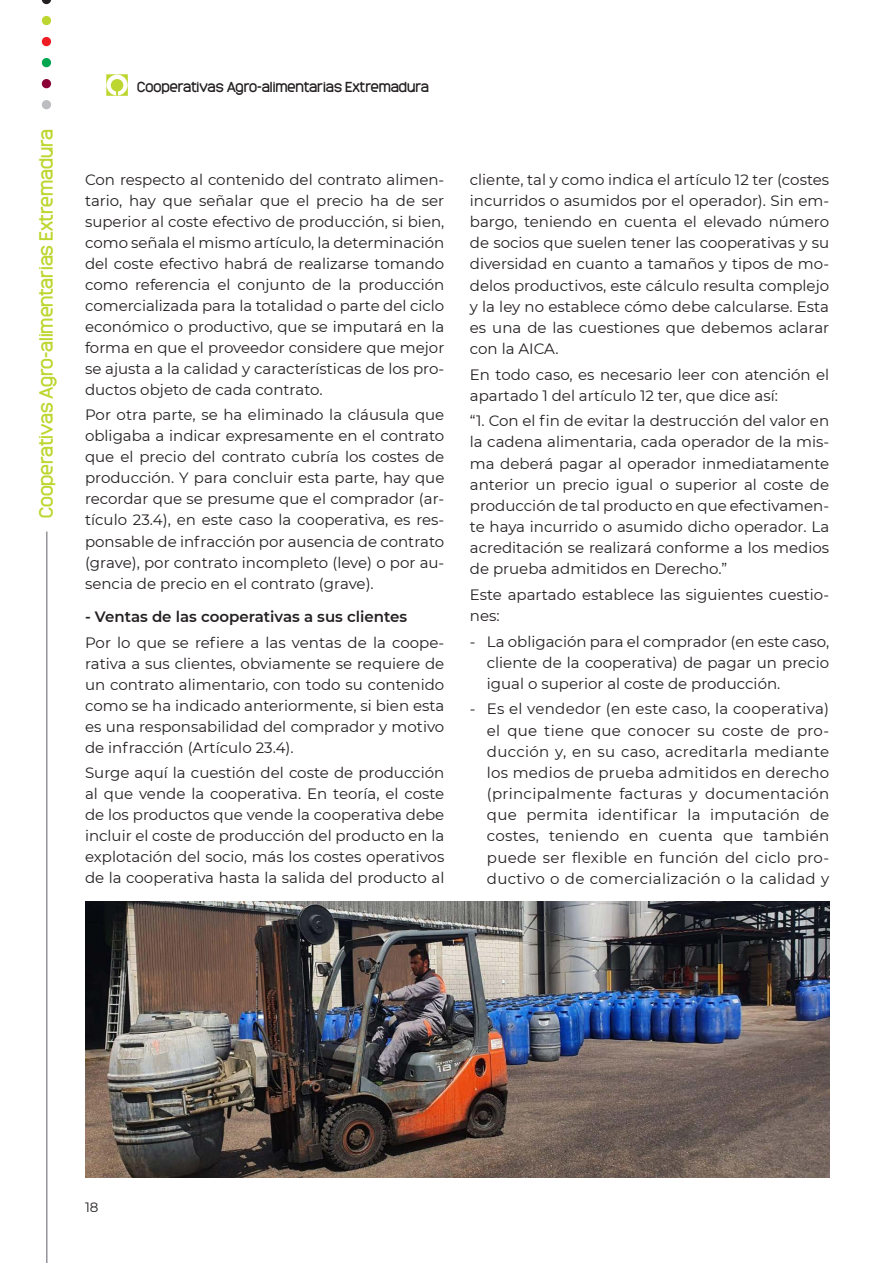
<style>
.page{position:relative;width:893px;height:1263px;background:#fff}
.page>*{position:absolute;margin:0;border:0;box-sizing:border-box;transform-origin:0 0}
.t1{font:18px "Monark";color:#bed630}
.Estilo_de_párrafo_3{font:15px/21px "Montserrat";color:#231f20;text-align:justify}
.Estilo_de_párrafo_3-2{font:600 15px "Montserrat";color:#231f20}
.t2{font:13.5px "Monark";color:#231f20}
.t3{font:13.5px "Montserrat";color:#231f20}
</style>
<div class="page">
<img style="left:85px;top:901px;width:744px;height:277px">
<svg style="left:42px;top:0;width:9px;height:4px"></svg>
<div style="left:42px;top:16px;width:9px;height:9px;background:#bed630;border-radius:50%"></div>
<div style="left:42px;top:37px;width:9px;height:9px;background:#ee1d23;border-radius:50%"></div>
<div style="left:42px;top:58px;width:9px;height:9px;background:#00a54f;border-radius:50%"></div>
<div style="left:42px;top:79px;width:9px;height:9px;background:#8b0036;border-radius:50%"></div>
<div style="left:42px;top:100px;width:9px;height:9px;background:#bcbdc0;border-radius:50%"></div>
<svg style="left:106px;top:74px;width:22px;height:22px"></svg>
<hr style="left:46px;top:531px;width:2px;height:732px;background:#939598">
<p class="t1" style="left:34px;top:518px;width:391px;rotate:-90deg">Cooperativas Agro-alimentarias Extremadura</p>
<p class="t2" style="left:137px;top:78px;width:293px">Cooperativas Agro-alimentarias Extremadura</p>
<p class="Estilo_de_párrafo_3" style="left:85px;top:168px;width:361px">Con respecto al contenido del contrato alimen&shy;tario, hay que señalar que el precio ha de ser superior al coste efectivo de producción, si bien, como señala el mismo artículo, la determinación del coste efectivo habrá de realizarse tomando como referencia el conjunto de la producción comercializada para la totalidad o parte del ciclo económico o productivo, que se imputará en la forma en que el proveedor considere que mejor se ajusta a la calidad y características de los pro&shy;ductos objeto de cada contrato.</p>
<p class="Estilo_de_párrafo_3" style="left:85px;top:404px;width:361px">Por otra parte, se ha eliminado la cláusula que obligaba a indicar expresamente en el contrato que el precio del contrato cubría los costes de producción. Y para concluir esta parte, hay que recordar que se presume que el comprador (ar&shy;tículo 23.4), en este caso la cooperativa, es res&shy;ponsable de infracción por ausencia de contrato (grave), por contrato incompleto (leve) o por au&shy;sencia de precio en el contrato (grave).</p>
<p class="Estilo_de_párrafo_3-2" style="left:85px;top:606px;width:324px">- Ventas de las cooperativas a sus clientes</p>
<p class="Estilo_de_párrafo_3" style="left:85px;top:631px;width:361px">Por lo que se refiere a las ventas de la coope&shy;rativa a sus clientes, obviamente se requiere de un contrato alimentario, con todo su contenido como se ha indicado anteriormente, si bien esta es una responsabilidad del comprador y motivo de infracción (Artículo 23.4).</p>
<p class="Estilo_de_párrafo_3" style="left:85px;top:762px;width:361px">Surge aquí la cuestión del coste de producción al que vende la cooperativa. En teoría, el coste de los productos que vende la cooperativa debe incluir el coste de producción del producto en la explotación del socio, más los costes operativos de la cooperativa hasta la salida del producto al</p>
<p class="Estilo_de_párrafo_3" style="left:470px;top:168px;width:361px">cliente, tal y como indica el artículo 12 ter (costes incurridos o asumidos por el operador). Sin em&shy;bargo, teniendo en cuenta el elevado número de socios que suelen tener las cooperativas y su diversidad en cuanto a tamaños y tipos de mo&shy;delos productivos, este cálculo resulta complejo y la ley no establece cómo debe calcularse. Esta es una de las cuestiones que debemos aclarar con la AICA.</p>
<p class="Estilo_de_párrafo_3" style="left:470px;top:363px;width:361px">En todo caso, es necesario leer con atención el apartado 1 del artículo 12 ter, que dice así:</p>
<p class="Estilo_de_párrafo_3" style="left:470px;top:410px;width:361px">“1. Con el fin de evitar la destrucción del valor en la cadena alimentaria, cada operador de la mis&shy;ma deberá pagar al operador inmediatamente anterior un precio igual o superior al coste de producción de tal producto en que efectivamen&shy;te haya incurrido o asumido dicho operador. La acreditación se realizará conforme a los medios de prueba admitidos en Derecho.”</p>
<p class="Estilo_de_párrafo_3" style="left:470px;top:583px;width:361px">Este apartado establece las siguientes cuestio&shy;nes:</p>
<p class="Estilo_de_párrafo_3" style="left:487px;top:630px;width:344px;text-indent:-17px">- La obligación para el comprador (en este caso, cliente de la cooperativa) de pagar un precio igual o superior al coste de producción.</p>
<p class="Estilo_de_párrafo_3" style="left:487px;top:698px;width:344px;text-indent:-17px">- Es el vendedor (en este caso, la cooperativa) el que tiene que conocer su coste de pro&shy;ducción y, en su caso, acreditarla mediante los medios de prueba admitidos en derecho (principalmente facturas y documentación que permita identificar la imputación de costes, teniendo en cuenta que también puede ser flexible en función del ciclo pro&shy;ductivo o de comercialización o la calidad y</p>
<p class="t3" style="left:85px;top:1198px;width:15px">18</p>
</div>
